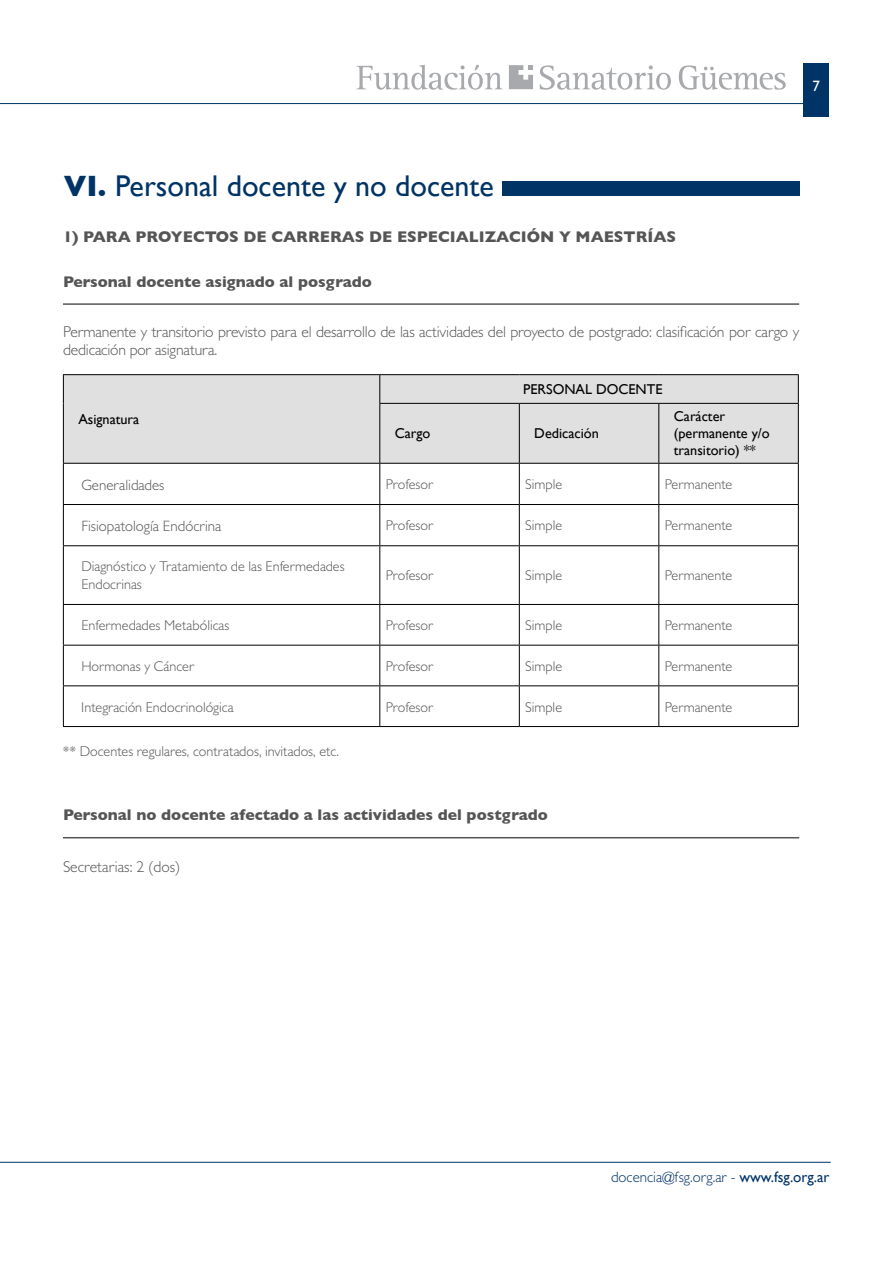
<style>
.page{position:relative;width:893px;height:1263px;background:#fff}
.page>*{position:absolute;margin:0;border:0;box-sizing:border-box;transform-origin:0 0}
.t1{font:30px "Gill Sans";color:#036}
.t2{font:300 15.75px/18px "Gill Sans";letter-spacing:-.01em;color:#555}
.t3{font:700 15.75px "Gill Sans";color:#555}
.t4{font:300 15px "Gill Sans";color:#555}
.t5{font:300 15px "Gill Sans";color:#036}
.t6{font:15px "Gill Sans";color:#fff}
.t7{font:300 14.25px/18px "Gill Sans";color:#555}
.t8{font:14.25px/17.1px "Gill Sans";color:#000}
.s1{font-weight:700}
.s2{font-weight:400}
</style>
<div class="page">
<div style="left:804px;top:64px;width:25px;height:53px;background:#036"></div>
<hr style="left:0;top:103px;width:823px;height:1px;background:#036">
<svg style="left:509px;top:65px;width:24px;height:24px"></svg>
<svg style="left:540px;top:65px;width:131px;height:25px"></svg>
<svg style="left:679px;top:65px;width:107px;height:25px"></svg>
<svg style="left:356px;top:65px;width:147px;height:25px"></svg>
<hr style="left:0;top:1162px;width:831px;height:1px;background:#036">
<hr style="left:63px;top:303px;width:736px;height:2px;background:#555">
<hr style="left:63px;top:837px;width:736px;height:1px;background:#555">
<div style="left:503px;top:182px;width:297px;height:14px;background:#036"></div>
<div style="left:64px;top:375px;width:734px;height:88px;background:#e0e0e0"></div>
<hr style="left:63px;top:374px;width:317px;height:1px;background:#000">
<svg style="left:63px;top:375px;width:1px;height:28px"></svg>
<hr style="left:380px;top:374px;width:139px;height:1px;background:#000">
<svg style="left:379px;top:375px;width:1px;height:28px"></svg>
<hr style="left:519px;top:374px;width:140px;height:1px;background:#000">
<hr style="left:659px;top:374px;width:140px;height:1px;background:#000">
<svg style="left:798px;top:375px;width:1px;height:28px"></svg>
<hr style="left:63px;top:403px;width:1px;height:60px;background:#000">
<hr style="left:379px;top:403px;width:140px;height:1px;background:#000">
<hr style="left:379px;top:404px;width:1px;height:59px;background:#000">
<hr style="left:519px;top:403px;width:140px;height:1px;background:#000">
<hr style="left:519px;top:404px;width:1px;height:59px;background:#000">
<hr style="left:659px;top:403px;width:140px;height:1px;background:#000">
<hr style="left:658px;top:404px;width:1px;height:59px;background:#000">
<hr style="left:798px;top:404px;width:1px;height:59px;background:#000">
<hr style="left:63px;top:463px;width:317px;height:1px;background:#000">
<hr style="left:63px;top:464px;width:1px;height:40px;background:#000">
<hr style="left:380px;top:463px;width:139px;height:1px;background:#000">
<hr style="left:379px;top:464px;width:1px;height:40px;background:#000">
<hr style="left:519px;top:463px;width:140px;height:1px;background:#000">
<hr style="left:519px;top:464px;width:1px;height:40px;background:#000">
<hr style="left:659px;top:463px;width:140px;height:1px;background:#000">
<hr style="left:658px;top:464px;width:1px;height:40px;background:#000">
<hr style="left:798px;top:464px;width:1px;height:40px;background:#000">
<hr style="left:63px;top:504px;width:317px;height:1px;background:#000">
<hr style="left:63px;top:505px;width:1px;height:40px;background:#000">
<hr style="left:380px;top:504px;width:139px;height:1px;background:#000">
<hr style="left:379px;top:505px;width:1px;height:40px;background:#000">
<hr style="left:519px;top:504px;width:140px;height:1px;background:#000">
<hr style="left:519px;top:505px;width:1px;height:40px;background:#000">
<hr style="left:659px;top:504px;width:140px;height:1px;background:#000">
<hr style="left:658px;top:505px;width:1px;height:40px;background:#000">
<hr style="left:798px;top:505px;width:1px;height:40px;background:#000">
<hr style="left:63px;top:545px;width:317px;height:1px;background:#000">
<hr style="left:63px;top:546px;width:1px;height:58px;background:#000">
<hr style="left:380px;top:545px;width:139px;height:1px;background:#000">
<hr style="left:379px;top:546px;width:1px;height:58px;background:#000">
<hr style="left:519px;top:545px;width:140px;height:1px;background:#000">
<hr style="left:519px;top:546px;width:1px;height:58px;background:#000">
<hr style="left:659px;top:545px;width:140px;height:1px;background:#000">
<hr style="left:658px;top:546px;width:1px;height:58px;background:#000">
<hr style="left:798px;top:546px;width:1px;height:58px;background:#000">
<hr style="left:63px;top:604px;width:317px;height:1px;background:#000">
<hr style="left:63px;top:605px;width:1px;height:40px;background:#000">
<hr style="left:380px;top:604px;width:139px;height:1px;background:#000">
<hr style="left:379px;top:605px;width:1px;height:40px;background:#000">
<hr style="left:519px;top:604px;width:140px;height:1px;background:#000">
<hr style="left:519px;top:605px;width:1px;height:40px;background:#000">
<hr style="left:659px;top:604px;width:140px;height:1px;background:#000">
<hr style="left:658px;top:605px;width:1px;height:40px;background:#000">
<hr style="left:798px;top:605px;width:1px;height:40px;background:#000">
<hr style="left:63px;top:645px;width:317px;height:1px;background:#000">
<hr style="left:63px;top:645px;width:1px;height:40px;background:#000">
<hr style="left:380px;top:645px;width:139px;height:1px;background:#000">
<hr style="left:379px;top:645px;width:1px;height:40px;background:#000">
<hr style="left:519px;top:645px;width:140px;height:1px;background:#000">
<hr style="left:519px;top:645px;width:1px;height:40px;background:#000">
<hr style="left:659px;top:645px;width:140px;height:1px;background:#000">
<hr style="left:658px;top:645px;width:1px;height:40px;background:#000">
<hr style="left:798px;top:645px;width:1px;height:40px;background:#000">
<hr style="left:63px;top:685px;width:317px;height:1px;background:#000">
<hr style="left:63px;top:686px;width:1px;height:40px;background:#000">
<hr style="left:380px;top:685px;width:139px;height:1px;background:#000">
<hr style="left:379px;top:686px;width:1px;height:40px;background:#000">
<hr style="left:519px;top:685px;width:140px;height:1px;background:#000">
<hr style="left:519px;top:686px;width:1px;height:40px;background:#000">
<hr style="left:659px;top:685px;width:140px;height:1px;background:#000">
<hr style="left:658px;top:686px;width:1px;height:40px;background:#000">
<hr style="left:798px;top:686px;width:1px;height:40px;background:#000">
<hr style="left:63px;top:726px;width:317px;height:1px;background:#000">
<hr style="left:380px;top:726px;width:139px;height:1px;background:#000">
<hr style="left:519px;top:726px;width:140px;height:1px;background:#000">
<hr style="left:659px;top:726px;width:140px;height:1px;background:#000">
<p class="t6" style="left:812px;top:77px;width:9px">7</p>
<h1 class="t1" style="left:64px;top:168px;width:432px"><span class="s1">VI.</span> Personal docente y no docente</h1>
<p class="t3" style="left:63px;top:224px;width:615px">1) PARA PROYECTOS DE CARRERAS DE ESPECIALIZACIÓN Y MAESTRÍAS</p>
<p class="t3" style="left:63px;top:269px;width:311px">Personal docente asignado al posgrado</p>
<p class="t2" style="left:63px;top:322px;width:738px">Permanente y transitorio previsto para el desarrollo de las actividades del proyecto de postgrado: clasificación por cargo y dedicación por asignatura.</p>
<p class="t8" style="left:78px;top:410px;width:63px">Asignatura</p>
<p class="t8" style="left:523px;top:380px;width:141px">PERSONAL DOCENTE</p>
<p class="t8" style="left:395px;top:425px;width:37px">Cargo</p>
<p class="t8" style="left:534px;top:425px;width:66px">Dedicación</p>
<p class="t8" style="left:674px;top:408px;width:97px">Carácter (permanente y/o transitorio) **</p>
<p class="t4" style="left:81px;top:475px;width:85px">Generalidades</p>
<p class="t7" style="left:386px;top:475px;width:49px">Profesor</p>
<p class="t7" style="left:525px;top:475px;width:38px">Simple</p>
<p class="t7" style="left:665px;top:475px;width:69px">Permanente</p>
<p class="t4" style="left:81px;top:517px;width:142px">Fisiopatología Endócrina</p>
<p class="t7" style="left:386px;top:516px;width:49px">Profesor</p>
<p class="t7" style="left:525px;top:516px;width:38px">Simple</p>
<p class="t7" style="left:665px;top:516px;width:69px">Permanente</p>
<p class="t7" style="left:81px;top:557px;width:265px">Diagnóstico y Tratamiento de las Enfermedades<br>Endocrinas</p>
<p class="t7" style="left:386px;top:566px;width:49px">Profesor</p>
<p class="t7" style="left:525px;top:566px;width:38px">Simple</p>
<p class="t7" style="left:665px;top:566px;width:69px">Permanente</p>
<p class="t7" style="left:81px;top:616px;width:150px">Enfermedades Metabólicas</p>
<p class="t7" style="left:386px;top:616px;width:49px">Profesor</p>
<p class="t7" style="left:525px;top:616px;width:38px">Simple</p>
<p class="t7" style="left:665px;top:616px;width:69px">Permanente</p>
<p class="t7" style="left:81px;top:657px;width:115px">Hormonas y Cáncer</p>
<p class="t7" style="left:386px;top:657px;width:49px">Profesor</p>
<p class="t7" style="left:525px;top:657px;width:38px">Simple</p>
<p class="t7" style="left:665px;top:657px;width:69px">Permanente</p>
<p class="t7" style="left:81px;top:697px;width:154px">Integración Endocrinológica</p>
<p class="t7" style="left:386px;top:697px;width:49px">Profesor</p>
<p class="t7" style="left:525px;top:697px;width:38px">Simple</p>
<p class="t7" style="left:665px;top:697px;width:69px">Permanente</p>
<p class="t7" style="left:63px;top:742px;width:278px">** Docentes regulares, contratados, invitados, etc.</p>
<p class="t3" style="left:63px;top:803px;width:486px">Personal no docente afectado a las actividades del postgrado</p>
<p class="t2" style="left:63px;top:858px;width:119px">Secretarias: 2 (dos)</p>
<p class="t5" style="left:611px;top:1168px;width:220px">docencia@fsg.org.ar - <span class="s2">www.fsg.org.ar</span></p>
</div>
